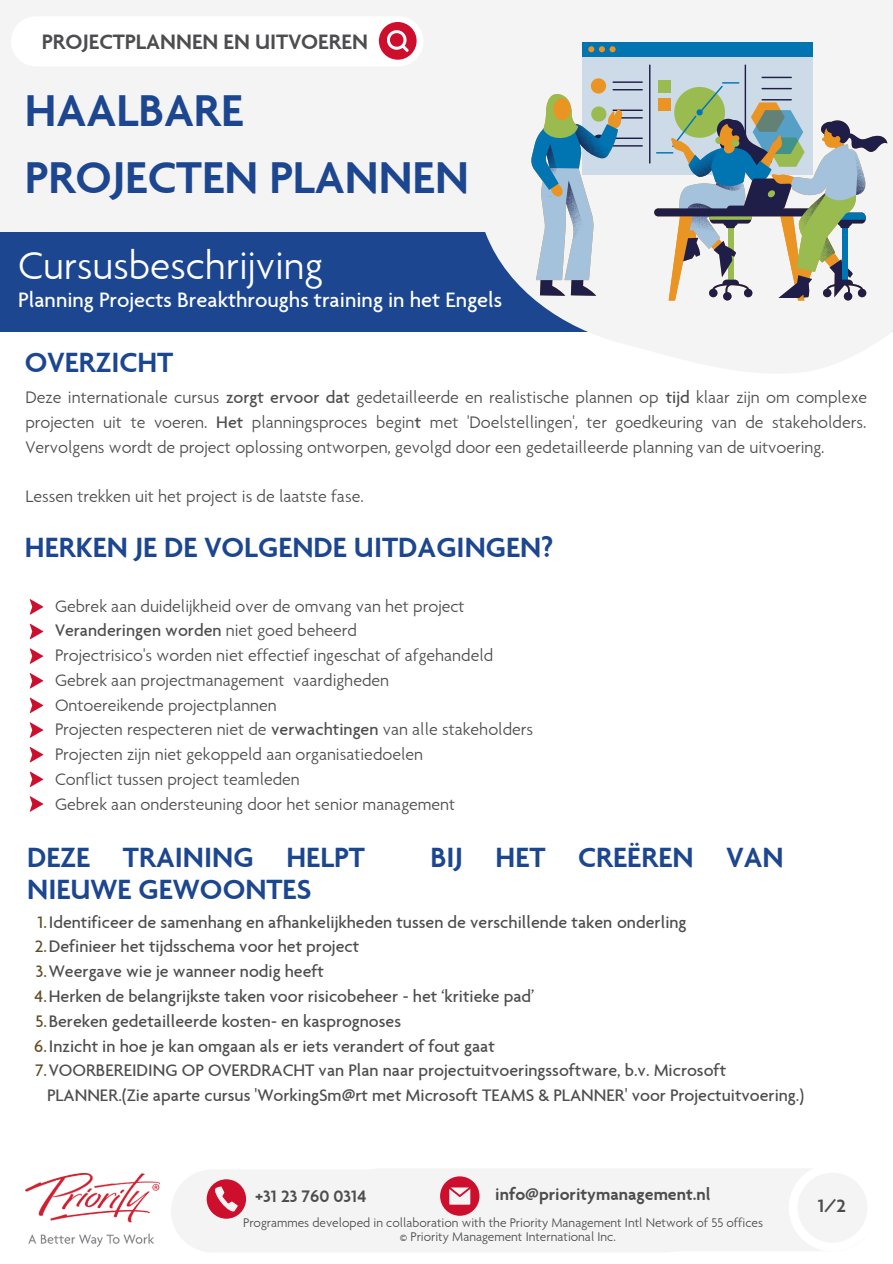
<style>
.page{position:relative;width:893px;height:1264px;background:#fff}
.page>*{position:absolute;margin:0;border:0;box-sizing:border-box;transform-origin:0 0}
.t1{font:600 48px/66.3px "Priority Sans";color:#1c4690}
.t2{font:300 41.85px "Priority Sans";color:#fff}
.t3{font:600 30px "Priority Sans";color:#1c4690}
.t4{font:22.5px "Priority Sans";color:#fff}
.t5{font:600 22.5px "Priority Sans";color:#4d4d4f}
.t6{font:600 19.5px "Priority Sans";color:#4d4d4f}
.t7{font:300 18px/24.8px "Priority Sans";color:#4d4d4f;text-align:justify}
.t8{font:18px "Priority Sans";color:#4d4d4f}
.t9{font:600 18px "Priority Sans";color:#4d4d4f}
.t10{font:300 13.5px "Priority Sans";color:#4d4d4f}
.s1{font-weight:400}
.s2{color:#614b22}
</style>
<div class="page">
<div style="left:0;top:0;width:892px;height:280px;background:#f4f4f4"></div>
<div style="left:0;top:232px;width:892px;height:99px;background:#1c4690"></div>
<div style="left:474px;top:0;width:418px;height:374px;background:#f4f4f4"></div>
<div style="left:11px;top:16px;width:412px;height:50px;background:#fff;border-radius:25px"></div>
<div style="left:379px;top:22px;width:37px;height:38px;background:#ce0e2d;border-radius:50%"></div>
<svg style="left:387px;top:30px;width:22px;height:22px"></svg>
<svg style="left:30px;top:599px;width:13px;height:15px"></svg>
<svg style="left:30px;top:623px;width:13px;height:16px"></svg>
<svg style="left:30px;top:648px;width:13px;height:16px"></svg>
<svg style="left:30px;top:673px;width:13px;height:15px"></svg>
<svg style="left:30px;top:697px;width:13px;height:16px"></svg>
<svg style="left:30px;top:722px;width:13px;height:15px"></svg>
<svg style="left:30px;top:747px;width:13px;height:15px"></svg>
<img style="left:25px;top:1173px;width:134px;height:73px">
<svg style="left:171px;top:1169px;width:696px;height:83px"></svg>
<svg style="left:30px;top:771px;width:13px;height:16px"></svg>
<svg style="left:30px;top:796px;width:13px;height:15px"></svg>
<div style="left:582px;top:57px;width:231px;height:117px;background:#ccdbe7"></div>
<div style="left:582px;top:43px;width:231px;height:14px;background:#0075b2"></div>
<svg style="left:588px;top:46px;width:27px;height:6px"></svg>
<hr style="left:649px;top:64px;width:1px;height:100px;background:#1e1e49">
<hr style="left:744px;top:64px;width:2px;height:100px;background:#1e1e49">
<hr style="left:612px;top:81px;width:30px;height:2px;background:#1e1e49">
<hr style="left:612px;top:89px;width:30px;height:1px;background:#1e1e49">
<hr style="left:612px;top:109px;width:30px;height:2px;background:#1e1e49">
<hr style="left:761px;top:77px;width:30px;height:1px;background:#1e1e49">
<hr style="left:612px;top:117px;width:30px;height:2px;background:#1e1e49">
<hr style="left:612px;top:137px;width:30px;height:2px;background:#1e1e49">
<hr style="left:612px;top:145px;width:30px;height:2px;background:#1e1e49">
<div style="left:658px;top:80px;width:13px;height:12px;background:#9abb50"></div>
<svg style="left:654px;top:82px;width:233px;height:218px"></svg>
<svg style="left:530px;top:78px;width:92px;height:218px"></svg>
<p class="t5" style="left:42px;top:32px;width:327px">PROJECTPLANNEN EN UITVOEREN</p>
<p class="t1" style="left:25px;top:83px;width:445px">HAALBARE<br>PROJECTEN PLANNEN</p>
<p class="t2" style="left:18px;top:249px;width:306px">Cursusbeschrijving</p>
<p class="t4" style="left:18px;top:291px;width:485px">Planning Projects Breakthroughs training in het Engels</p>
<p class="t3" style="left:25px;top:350px;width:150px">OVERZICHT</p>
<p class="t7" style="left:25px;top:387px;width:843px">Deze internationale cursus <span class="s1">zorgt ervoor dat</span> gedetailleerde en realistische plannen op <span class="s1">tijd</span> klaar zijn om complexe projecten uit te voeren. <span class="s1">Het</span> planningsproces begin<span class="s1">t</span> met 'Doelstellingen', ter goedkeuring van de stakeholders.<br>Vervolgens wordt de project oplossing ontworpen, gevolgd door een gedetailleerde planning van de uitvoering.</p>
<p class="t7" style="left:25px;top:486px;width:340px">Lessen trekken uit het project is de laatste fase.</p>
<p class="t3" style="left:25px;top:535px;width:530px">HERKEN JE DE VOLGENDE UITDAGINGEN?</p>
<p class="t7" style="left:55px;top:595px;width:479px;text-align:left">Gebrek aan duidelijkheid over de omvang van het project <span class="s1">Veranderingen worden</span> niet goed beheerd<br>Projectrisico's worden niet effectief ingeschat of afgehandeld Gebrek aan projectmanagement vaardigheden<br>Ontoereikende projectplannen<br>Projecten respecteren niet de <span class="s1">verwachtingen</span> van alle stakeholders Projecten zijn niet gekoppeld aan organisatiedoelen<br>Conflict tussen project teamleden<br>Gebrek aan ondersteuning door het senior management</p>
<p class="t3" style="left:27px;top:845px;width:339px">DEZE TRAINING HELPT</p>
<p class="t3" style="left:430px;top:845px;width:354px">BIJ HET CREËREN VAN</p>
<p class="t3" style="left:27px;top:877px;width:286px">NIEUWE GEWOONTES</p>
<h2 class="t8" style="left:37px;top:914px;width:650px"><span class="s2">1.</span>Identificeer de samenhang en afhankelijkheden tussen de verschillende taken onderling</h2>
<h2 class="t8" style="left:35px;top:939px;width:326px"><span class="s2">2.</span>Definieer het tijdsschema voor het project</h2>
<h2 class="t8" style="left:36px;top:964px;width:290px"><span class="s2">3.</span>Weergave wie je wanneer nodig heeft</h2>
<h2 class="t8" style="left:34px;top:989px;width:501px"><span class="s2">4.</span>Herken de belangrijkste taken voor risicobeheer - het ‘kritieke pad’</h2>
<h2 class="t8" style="left:35px;top:1013px;width:367px"><span class="s2">5.</span>Bereken gedetailleerde kosten- en kasprognoses</h2>
<h2 class="t8" style="left:34px;top:1034px;width:462px"><span class="s2">6.</span>Inzicht in hoe je kan omgaan als er iets verandert of fout gaat</h2>
<h2 class="t8" style="left:35px;top:1063px;width:692px"><span class="s2">7.</span>VOORBEREIDING OP OVERDRACHT van Plan naar projectuitvoeringssoftware, b.v. Microsoft</h2>
<h2 class="t8" style="left:47px;top:1088px;width:758px">PLANNER.(Zie aparte cursus 'WorkingSm@rt met Microsoft TEAMS &amp; PLANNER' voor Projectuitvoering.)</h2>
<h6 class="t9" style="left:255px;top:1189px;width:113px">+31 23 760 0314</h6>
<h2 class="t9" style="left:495px;top:1186px;width:217px">info@prioritymanagement.nl</h2>
<p class="t10" style="left:243px;top:1217px;width:521px">Programmes developed in collaboration with the Priority Management Intl Network of 55 offices</p>
<p class="t10" style="left:400px;top:1231px;width:217px">© Priority Management International Inc.</p>
<p class="t6" style="left:817px;top:1197px;width:30px">1/2</p>
</div>
